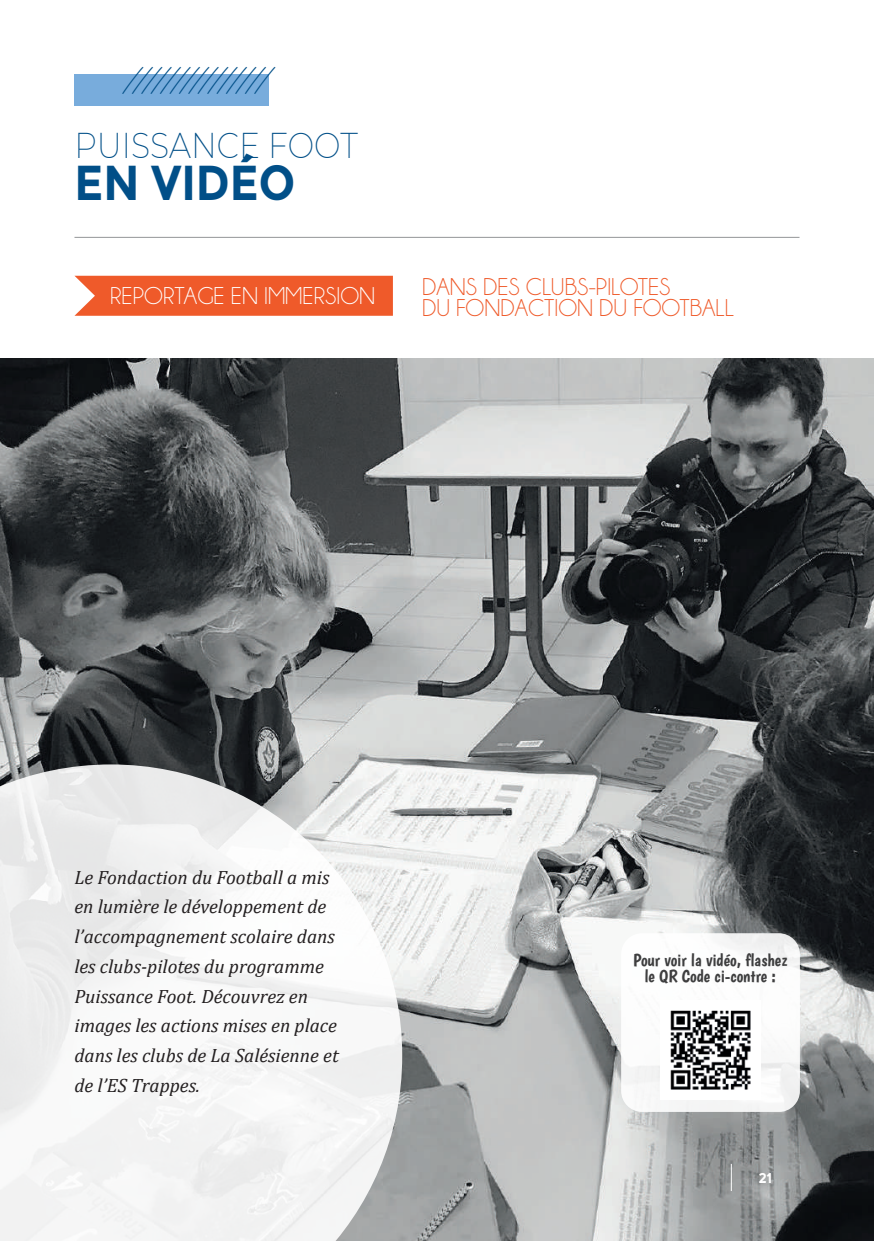
<style>
.page{position:relative;width:874px;height:1241px;background:#fff}
.page>*{position:absolute;margin:0;border:0;box-sizing:border-box;transform-origin:0 0}
.t1{font:700 49px "Montserrat";color:#014f88;scale:.9 1}
.t2{font:200 35px "Montserrat";color:#014f88;scale:.9 1}
.t3{font:28px "Freestyle Script";color:#014f88}
.t4{font:24.5px/21px "Champagne&Limousines";color:#ef5a2a}
.t5{font:24.5px "Champagne&Limousines";color:#fff}
.t6{font:italic 19.25px/29.8px "Cambria";color:#231f20}
.t7{font:17.5px/15.8px "Boogaloo";color:#3e3e3f;text-align:center}
.t8{font:700 14px "Uni Sans";color:#fff}
</style>
<div class="page">
<img style="left:0;top:358px;width:873px;height:882px">
<div style="left:620px;top:933px;width:179px;height:178px;background:#fff;border-radius:21px"></div>
<svg style="left:0;top:764px;width:402px;height:476px;fill:#f3f3f3"></svg>
<div style="left:74px;top:75px;width:195px;height:31px;background:#78acdc"></div>
<div style="left:74px;top:276px;width:319px;height:40px;background:#ef5a2a"></div>
<hr style="left:74px;top:237px;width:725px;height:1px;background:#939598">
<img style="left:670px;top:1010px;width:81px;height:80px">
<svg style="left:730px;top:1163px;width:1px;height:27px"></svg>
<h3 class="t3" style="left:129px;top:63px;width:143px">///////////////</h3>
<h2 class="t2" style="left:74px;top:122px;width:316px">PUISSANCE FOOT</h2>
<h1 class="t1" style="left:74px;top:154px;width:246px">EN VIDÉO</h1>
<p class="t5" style="left:110px;top:283px;width:266px">REPORTAGE EN IMMERSION</p>
<p class="t4" style="left:422px;top:277px;width:313px">DANS DES CLUBS-PILOTES<br>DU FONDACTION DU FOOTBALL</p>
<p class="t6" style="left:74px;top:861px;width:265px">Le Fondaction du Football a mis en lumière le développement de l’accompagnement scolaire dans les clubs-pilotes du programme<br>Puissance Foot. Découvrez en images les actions mises en place dans les clubs de La Salésienne et de l’ES Trappes.</p>
<p class="t7" style="left:633px;top:952px;width:156px">Pour voir la vidéo, flashez le QR Code ci-contre :</p>
<p class="t8" style="left:758px;top:1169px;width:14px">21</p>
</div>
